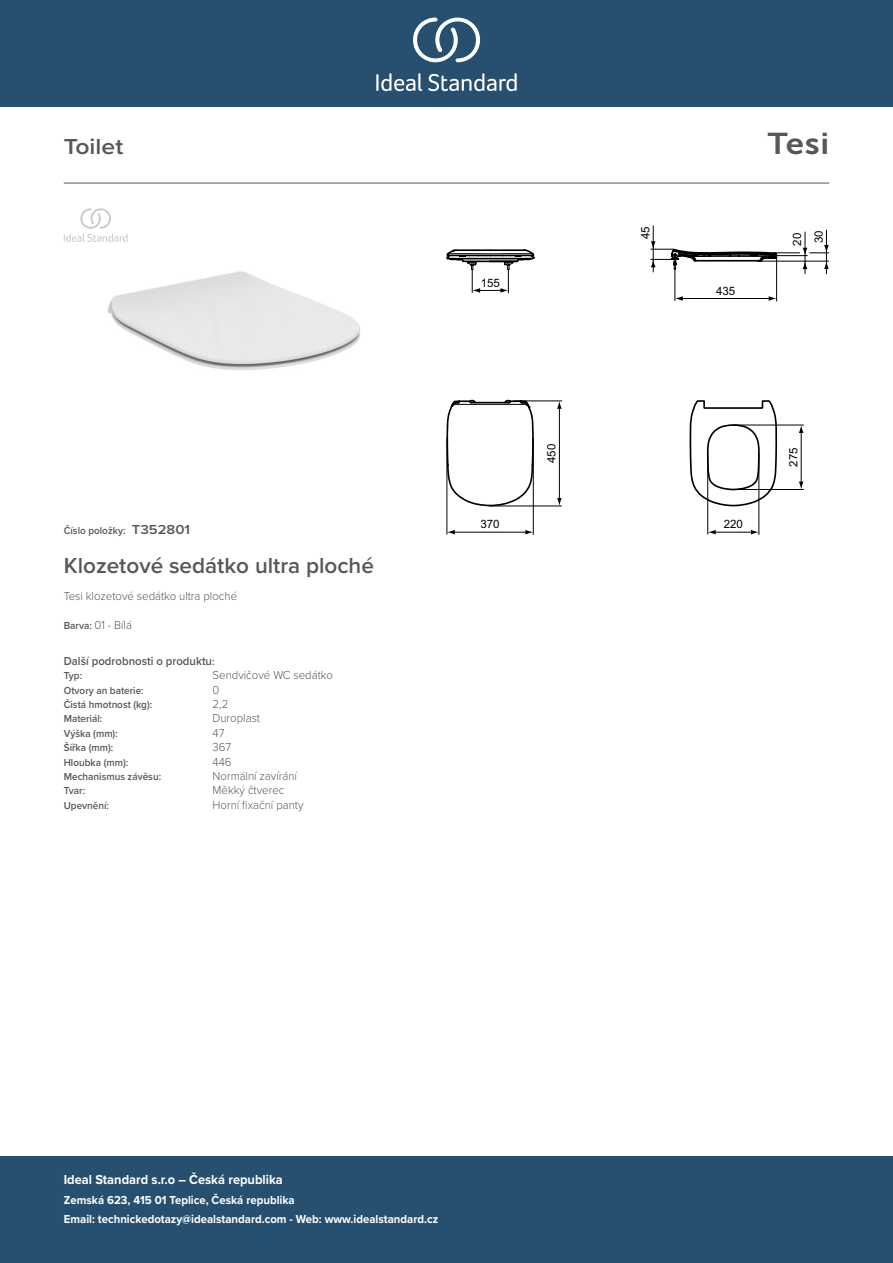
<style>
.page{position:relative;width:893px;height:1263px;background:#fff}
.page>*{position:absolute;margin:0;border:0;box-sizing:border-box;transform-origin:0 0}
._001_Produkttyp{font:30px "Museo Sans 700";color:#58585a;scale:1.1 1}
.t1{font:600 22.5px "Proxima Nova";color:#58585a}
.t2{font:600 22.5px "Proxima Nova";color:#58585a;scale:1.1 1}
.t3{font:700 13.5px "Proxima Nova";color:#fff;scale:.95 1}
.t4{font:700 12px/19.5px "Proxima Nova";color:#fff;scale:.95 1}
.Type{font:300 12px "Proxima Nova";color:#58585a;scale:.95 1}
.t5{font:600 12px "Proxima Nova";color:#58585a;scale:.95 1}
.Fixing{font:300 12px "Proxima Nova";color:#58585a;scale:.95 1}
.Hinge_Mechanism{font:300 12px "Proxima Nova";color:#58585a;scale:.95 1}
.Colour{font:300 12px "Proxima Nova";color:#58585a;scale:.95 1}
.Shape{font:300 12px "Proxima Nova";color:#58585a;scale:.95 1}
.Material{font:300 12px "Proxima Nova";color:#58585a;scale:.95 1}
.Net_Weight__kg{font:300 12px "Proxima Nova";color:#58585a;scale:.95 1}
.Width__mm{font:300 12px "Proxima Nova";color:#58585a;scale:.95 1}
.Depth__mm{font:300 12px "Proxima Nova";color:#58585a;scale:.95 1}
.Height__mm{font:300 12px "Proxima Nova";color:#58585a;scale:.95 1}
.Tap_Holes{font:300 12px "Proxima Nova";color:#58585a;scale:.95 1}
.t6{font:11.55px/21.5px "Arial";color:#000}
.Hinge_Mechanism-2{font:600 10.5px "Proxima Nova";color:#58585a;scale:.95 1}
.Net_Weight__kg-2{font:600 10.5px "Proxima Nova";color:#58585a;scale:.95 1}
.Tap_Holes-2{font:600 10.5px "Proxima Nova";color:#58585a;scale:.95 1}
.Depth__mm-2{font:600 10.5px "Proxima Nova";color:#58585a;scale:.95 1}
.Height__mm-2{font:600 10.5px "Proxima Nova";color:#58585a;scale:.95 1}
.Width__mm-2{font:600 10.5px "Proxima Nova";color:#58585a;scale:.95 1}
.Material-2{font:600 10.5px "Proxima Nova";color:#58585a;scale:.95 1}
.Fixing-2{font:600 10.5px "Proxima Nova";color:#58585a;scale:.95 1}
.Shape-2{font:600 10.5px "Proxima Nova";color:#58585a;scale:.95 1}
.Type-2{font:600 10.5px "Proxima Nova";color:#58585a;scale:.95 1}
.s1{font-size:13.5px}
.s2{font-weight:600;font-size:10.5px}
.s3{font-size:10.5px}
</style>
<div class="page">
<div style="left:0;top:1157px;width:893px;height:106px;background:#275070"></div>
<div style="left:0;top:0;width:893px;height:107px;background:#275070"></div>
<svg style="left:428px;top:73px;width:89px;height:18px"></svg>
<svg style="left:376px;top:73px;width:46px;height:18px"></svg>
<svg style="left:413px;top:18px;width:67px;height:44px"></svg>
<hr style="left:64px;top:183px;width:765px;height:1px;background:#58585a">
<img style="left:108px;top:271px;width:252px;height:99px">
<hr style="left:454px;top:532px;width:73px;height:1px;background:#000">
<hr style="left:533px;top:438px;width:1px;height:96px;background:#000">
<hr style="left:446px;top:438px;width:1px;height:96px;background:#000">
<svg style="left:525px;top:530px;width:8px;height:4px"></svg>
<svg style="left:447px;top:530px;width:8px;height:4px"></svg>
<hr style="left:805px;top:232px;width:1px;height:42px;background:#000">
<hr style="left:826px;top:230px;width:1px;height:44px;background:#000">
<hr style="left:715px;top:532px;width:40px;height:1px;background:#000">
<hr style="left:758px;top:453px;width:1px;height:81px;background:#000">
<hr style="left:707px;top:452px;width:1px;height:82px;background:#000">
<svg style="left:751px;top:530px;width:8px;height:4px"></svg>
<svg style="left:708px;top:530px;width:8px;height:4px"></svg>
<hr style="left:653px;top:226px;width:1px;height:46px;background:#000">
<svg style="left:446px;top:241px;width:383px;height:266px"></svg>
<svg style="left:64px;top:208px;width:64px;height:34px"></svg>
<p class="t2" style="left:64px;top:130px;width:56px">Toilet</p>
<p class="_001_Produkttyp" style="left:768px;top:127px;width:57px">Tesi</p>
<p class="Hinge_Mechanism-2" style="left:64px;top:522px;width:135px">Číslo položky: <span class="s1">T352801</span></p>
<p class="t1" style="left:64px;top:549px;width:312px">Klozetové sedátko ultra ploché</p>
<p class="Type" style="left:64px;top:587px;width:184px">Tesi klozetové sedátko ultra ploché</p>
<p class="Colour" style="left:64px;top:616px;width:73px"><span class="s2">Barva:</span> 01 - Bílá</p>
<p class="t5" style="left:64px;top:652px;width:160px">Další podrobnosti o produktu<span class="s3">:</span></p>
<p class="Type-2" style="left:64px;top:668px;width:21px">Typ:</p>
<p class="Type" style="left:213px;top:666px;width:128px">Sendvičové WC sedátko</p>
<p class="Tap_Holes-2" style="left:64px;top:682px;width:86px">Otvory an baterie:</p>
<p class="Tap_Holes" style="left:213px;top:681px;width:9px">0</p>
<p class="Net_Weight__kg-2" style="left:64px;top:697px;width:95px">Čistá hmotnost (kg):</p>
<p class="Net_Weight__kg" style="left:213px;top:695px;width:18px">2,2</p>
<p class="Material-2" style="left:64px;top:711px;width:42px">Materiál:</p>
<p class="Material" style="left:213px;top:709px;width:51px">Duroplast</p>
<p class="Height__mm-2" style="left:64px;top:725px;width:58px">Výška (mm):</p>
<p class="Height__mm" style="left:213px;top:724px;width:14px">47</p>
<p class="Width__mm-2" style="left:64px;top:740px;width:54px">Šířka (mm):</p>
<p class="Width__mm" style="left:213px;top:738px;width:21px">367</p>
<p class="Depth__mm-2" style="left:64px;top:754px;width:69px">Hloubka (mm):</p>
<p class="Depth__mm" style="left:213px;top:753px;width:21px">446</p>
<p class="Hinge_Mechanism-2" style="left:64px;top:769px;width:104px">Mechanismus závěsu:</p>
<p class="Hinge_Mechanism" style="left:213px;top:767px;width:90px">Normální zavírání</p>
<p class="Shape-2" style="left:64px;top:783px;width:24px">Tvar:</p>
<p class="Shape" style="left:213px;top:781px;width:77px">Měkký čtverec</p>
<p class="Fixing-2" style="left:64px;top:797px;width:49px">Upevnění:</p>
<p class="Fixing" style="left:213px;top:796px;width:97px">Horní fixační panty</p>
<p class="t6" style="left:481px;top:272px;width:21px">155</p>
<p class="t6" style="left:480px;top:514px;width:21px">370</p>
<p class="t6" style="left:541px;top:463px;width:21px;rotate:-90deg">450</p>
<p class="t6" style="left:635px;top:239px;width:14px;rotate:-90deg">45</p>
<p class="t6" style="left:716px;top:280px;width:21px">435</p>
<p class="t6" style="left:787px;top:246px;width:17px;rotate:-90deg">20<br>30</p>
<p class="t6" style="left:724px;top:514px;width:21px">220</p>
<p class="t6" style="left:783px;top:467px;width:21px;rotate:-90deg">275</p>
<p class="t3" style="left:64px;top:1170px;width:232px">Ideal Standard s.r.o – Česká republika</p>
<p class="t4" style="left:64px;top:1190px;width:396px">Zemská 623, 415 01 Teplice, Česká republika<br>Email: technickedotazy@idealstandard.com - Web: www.idealstandard.cz</p>
</div>
